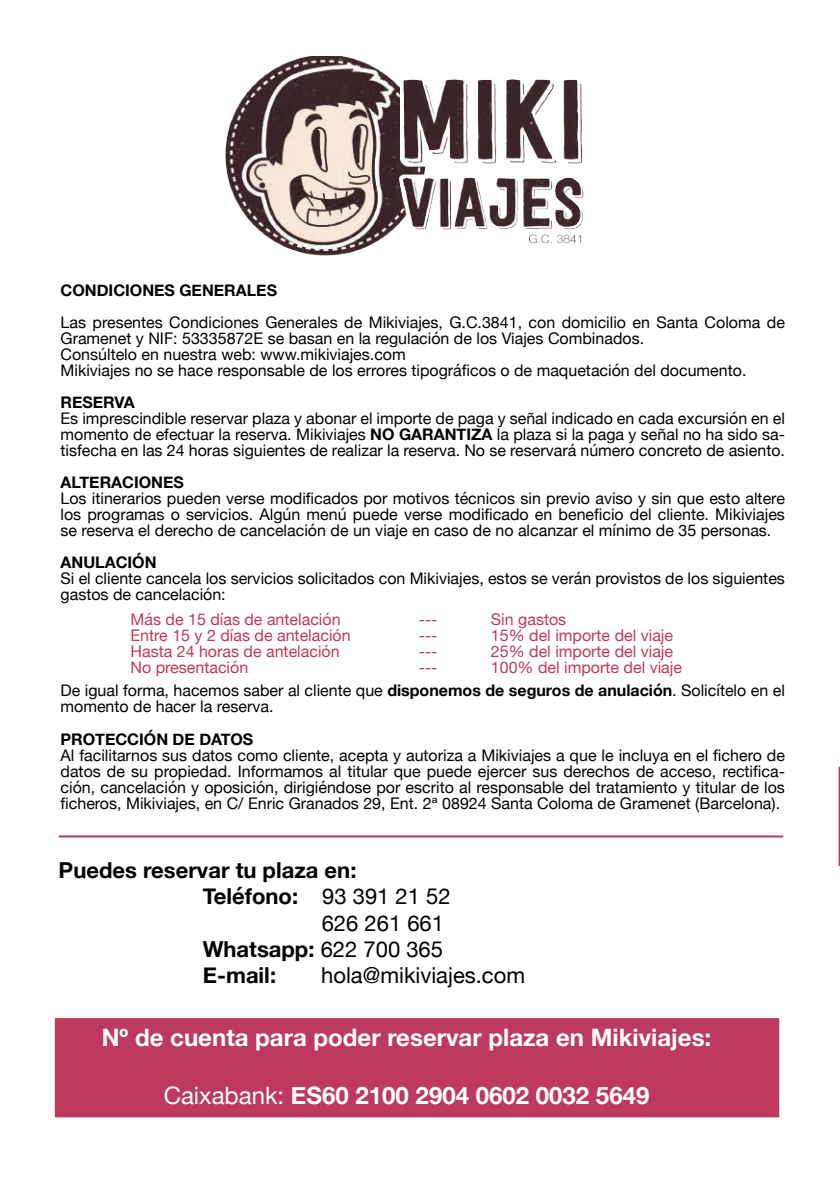
<style>
.page{position:relative;width:840px;height:1191px;background:#fff}
.page>*{position:absolute;margin:0;border:0;box-sizing:border-box;transform-origin:0 0}
.t1{font:700 24px "Helvetica Neue";color:#fff}
.t2{font:700 22px "Helvetica Neue";color:#000001}
.t3{font:22px "Helvetica Neue";color:#000001}
.t4{font:16px/16px "Helvetica Neue";color:#000001}
.t5{font:16px "Helvetica Neue";color:#bd395d}
.t6{font:700 16px "Helvetica Neue";color:#000001}
.s1{font-weight:700}
.s2{font-weight:400}
</style>
<div class="page">
<div style="left:55px;top:1018px;width:723px;height:99px;background:#bd395d;border:2px solid #bd395d"></div>
<hr style="left:59px;top:835px;width:723px;height:2px;background:#bd395d">
<hr style="left:839px;top:767px;width:1px;height:98px;background:#bd395d">
<svg style="left:838px;top:766px;width:1px;height:100px"></svg>
<img style="left:225px;top:57px;width:359px;height:199px">
<p class="t6" style="left:60px;top:278px;width:218px">CONDICIONES GENERALES</p>
<p class="t4" style="left:60px;top:315px;width:725px">Las presentes Condiciones Generales de Mikiviajes, G.C.3841, con domicilio en Santa Coloma de Gramenet y NIF: 53335872E se basan en la regulación de los Viajes Combinados.<br>Consúltelo en nuestra web: www.mikiviajes.com<br>Mikiviajes no se hace responsable de los errores tipográficos o de maquetación del documento.</p>
<p class="t6" style="left:60px;top:390px;width:76px">RESERVA</p>
<p class="t4" style="left:60px;top:411px;width:725px;text-align:justify">Es imprescindible reservar plaza y abonar el importe de paga y señal indicado en cada excursión en el momento de efectuar la reserva. Mikiviajes <span class="s1">NO GARANTIZA</span> la plaza si la paga y señal no ha sido sa&shy;tisfecha en las 24 horas siguientes de realizar la reserva. No se reservará número concreto de asiento.</p>
<p class="t6" style="left:60px;top:470px;width:125px">ALTERACIONES</p>
<p class="t4" style="left:60px;top:491px;width:725px;text-align:justify">Los itinerarios pueden verse modificados por motivos técnicos sin previo aviso y sin que esto altere los programas o servicios. Algún menú puede verse modificado en beneficio del cliente. Mikiviajes se reserva el derecho de cancelación de un viaje en caso de no alcanzar el mínimo de 35 personas.</p>
<p class="t6" style="left:60px;top:550px;width:97px">ANULACIÓN</p>
<p class="t4" style="left:60px;top:571px;width:725px">Si el cliente cancela los servicios solicitados con Mikiviajes, estos se verán provistos de los siguientes gastos de cancelación:</p>
<p class="t5" style="left:130px;top:607px;width:211px">Más de 15 días de antelación</p>
<p class="t5" style="left:418px;top:607px;width:20px">---</p>
<p class="t5" style="left:490px;top:607px;width:77px">Sin gastos</p>
<p class="t5" style="left:130px;top:623px;width:221px">Entre 15 y 2 días de antelación</p>
<p class="t5" style="left:418px;top:623px;width:20px">---</p>
<p class="t5" style="left:490px;top:623px;width:183px">15% del importe del viaje</p>
<p class="t5" style="left:130px;top:639px;width:210px">Hasta 24 horas de antelación</p>
<p class="t5" style="left:418px;top:639px;width:20px">---</p>
<p class="t5" style="left:490px;top:639px;width:183px">25% del importe del viaje</p>
<p class="t5" style="left:130px;top:655px;width:119px">No presentación</p>
<p class="t5" style="left:418px;top:655px;width:20px">---</p>
<p class="t5" style="left:490px;top:655px;width:192px">100% del importe del viaje</p>
<p class="t4" style="left:60px;top:683px;width:725px">De igual forma, hacemos saber al cliente que <span class="s1">disponemos de seguros de anulación</span>. Solicítelo en el momento de hacer la reserva.</p>
<p class="t6" style="left:60px;top:726px;width:194px">PROTECCIÓN DE DATOS</p>
<p class="t4" style="left:60px;top:747px;width:725px;text-align:justify">Al facilitarnos sus datos como cliente, acepta y autoriza a Mikiviajes a que le incluya en el fichero de datos de su propiedad. Informamos al titular que puede ejercer sus derechos de acceso, rectifica&shy;ción, cancelación y oposición, dirigiéndose por escrito al responsable del tratamiento y titular de los ficheros, Mikiviajes, en C/ Enric Granados 29, Ent. 2ª 08924 Santa Coloma de Gramenet (Barcelona).</p>
<h2 class="t2" style="left:59px;top:852px;width:299px">Puedes reservar tu plaza en:</h2>
<h2 class="t2" style="left:203px;top:879px;width:249px">Teléfono: <span class="s2">93 391 21 52</span></h2>
<h2 class="t3" style="left:321px;top:907px;width:124px">626 261 661</h2>
<h2 class="t2" style="left:203px;top:932px;width:242px">Whatsapp: <span class="s2">622 700 365</span></h2>
<h2 class="t2" style="left:203px;top:958px;width:75px">E-mail:</h2>
<h2 class="t3" style="left:321px;top:959px;width:205px">hola@mikiviajes.com</h2>
<h1 class="t1" style="left:102px;top:1019px;width:610px">Nº de cuenta para poder reservar plaza en Mikiviajes:</h1>
<h1 class="t1" style="left:164px;top:1076px;width:487px"><span class="s2">Caixabank:</span> ES60 2100 2904 0602 0032 5649</h1>
</div>
